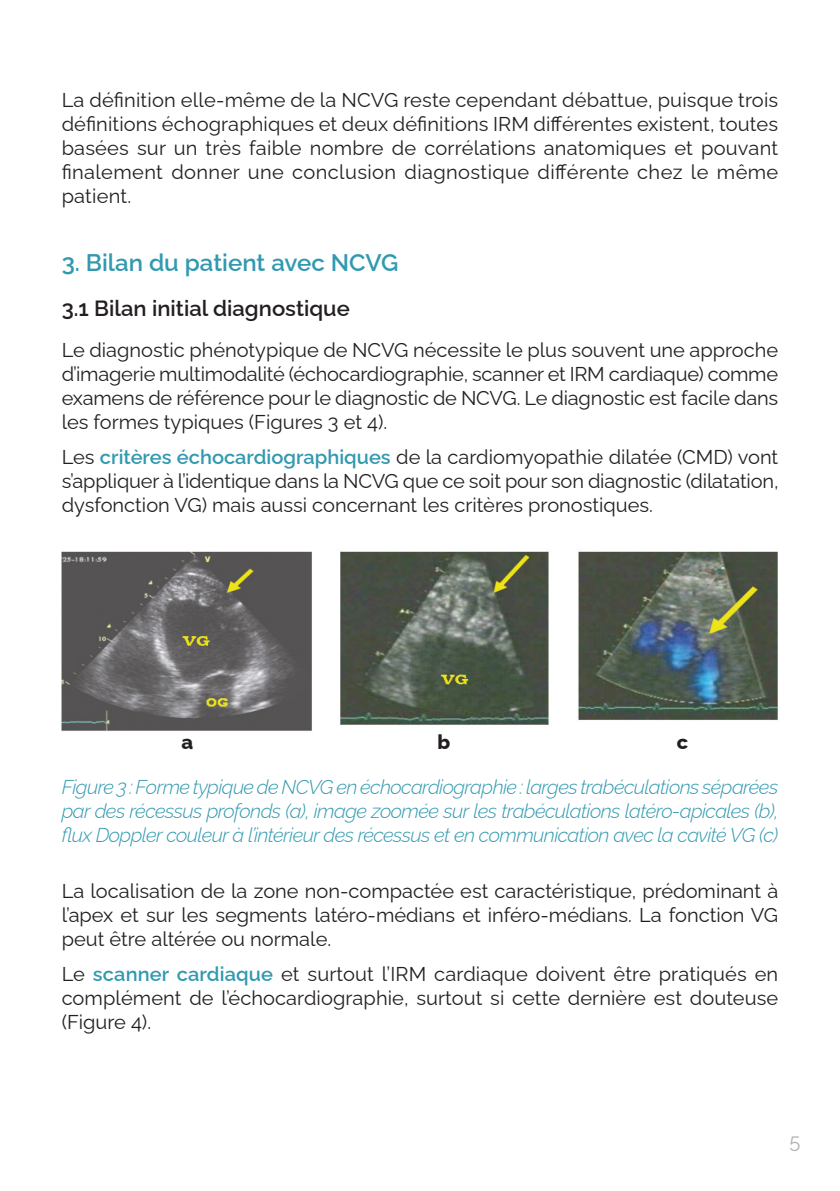
<style>
.page{position:relative;width:840px;height:1191px;background:#fff}
.page>*{position:absolute;margin:0;border:0;box-sizing:border-box;transform-origin:0 0}
.Titre_niveau_1{font:600 24px "Raleway";color:#3199b0}
.Titre_niveau_2{font:600 22px "Raleway";color:#231f20}
.Texte_basique{font:20px/24px "Raleway";color:#231f20;text-align:justify}
.Légendes_figures{font:italic 300 20px/24px "Raleway";letter-spacing:-.03em;color:#3199b0;text-align:justify}
.Texte_basique-2{font:800 20px "Raleway";color:#231f20}
.t1{font:20px "Raleway";color:#b1b1b2}
.s1{font-weight:600;color:#3199b0}
</style>
<div class="page">
<img style="left:62px;top:551px;width:715px;height:181px">
<p class="Texte_basique" style="left:62px;top:86px;width:717px">La définition elle-même de la NCVG reste cependant débattue, puisque trois définitions échographiques et deux définitions IRM différentes existent, toutes basées sur un très faible nombre de corrélations anatomiques et pouvant finalement donner une conclusion diagnostique différente chez le même patient.</p>
<p class="Titre_niveau_1" style="left:62px;top:244px;width:338px">3. Bilan du patient avec NCVG</p>
<p class="Titre_niveau_2" style="left:62px;top:291px;width:289px">3.1 Bilan initial diagnostique</p>
<p class="Texte_basique" style="left:62px;top:335px;width:717px">Le diagnostic phénotypique de NCVG nécessite le plus souvent une approche d’imagerie multimodalité (échocardiographie, scanner et IRM cardiaque) comme examens de référence pour le diagnostic de NCVG. Le diagnostic est facile dans les formes typiques (Figures 3 et 4).</p>
<p class="Texte_basique" style="left:62px;top:443px;width:718px">Les <span class="s1">critères échocardiographiques</span> de la cardiomyopathie dilatée (CMD) vont s’appliquer à l’identique dans la NCVG que ce soit pour son diagnostic (dilatation, dysfonction VG) mais aussi concernant les critères pronostiques.</p>
<p class="Texte_basique-2" style="left:181px;top:726px;width:13px">a</p>
<p class="Texte_basique-2" style="left:437px;top:726px;width:14px">b</p>
<p class="Texte_basique-2" style="left:676px;top:726px;width:13px">c</p>
<p class="Légendes_figures" style="left:62px;top:772px;width:717px">Figure 3 : Forme typique de NCVG en échocardiographie : larges trabéculations séparées par des récessus profonds (a), image zoomée sur les trabéculations latéro-apicales (b), flux Doppler couleur à l’intérieur des récessus et en communication avec la cavité VG (c)</p>
<p class="Texte_basique" style="left:62px;top:876px;width:717px">La localisation de la zone non-compactée est caractéristique, prédominant à l’apex et sur les segments latéro-médians et inféro-médians. La fonction VG peut être altérée ou normale.</p>
<p class="Texte_basique" style="left:62px;top:960px;width:717px">Le <span class="s1">scanner cardiaque</span> et surtout l’IRM cardiaque doivent être pratiqués en complément de l’échocardiographie, surtout si cette dernière est douteuse (Figure 4).</p>
<p class="t1" style="left:788px;top:1125px;width:12px">5</p>
</div>
